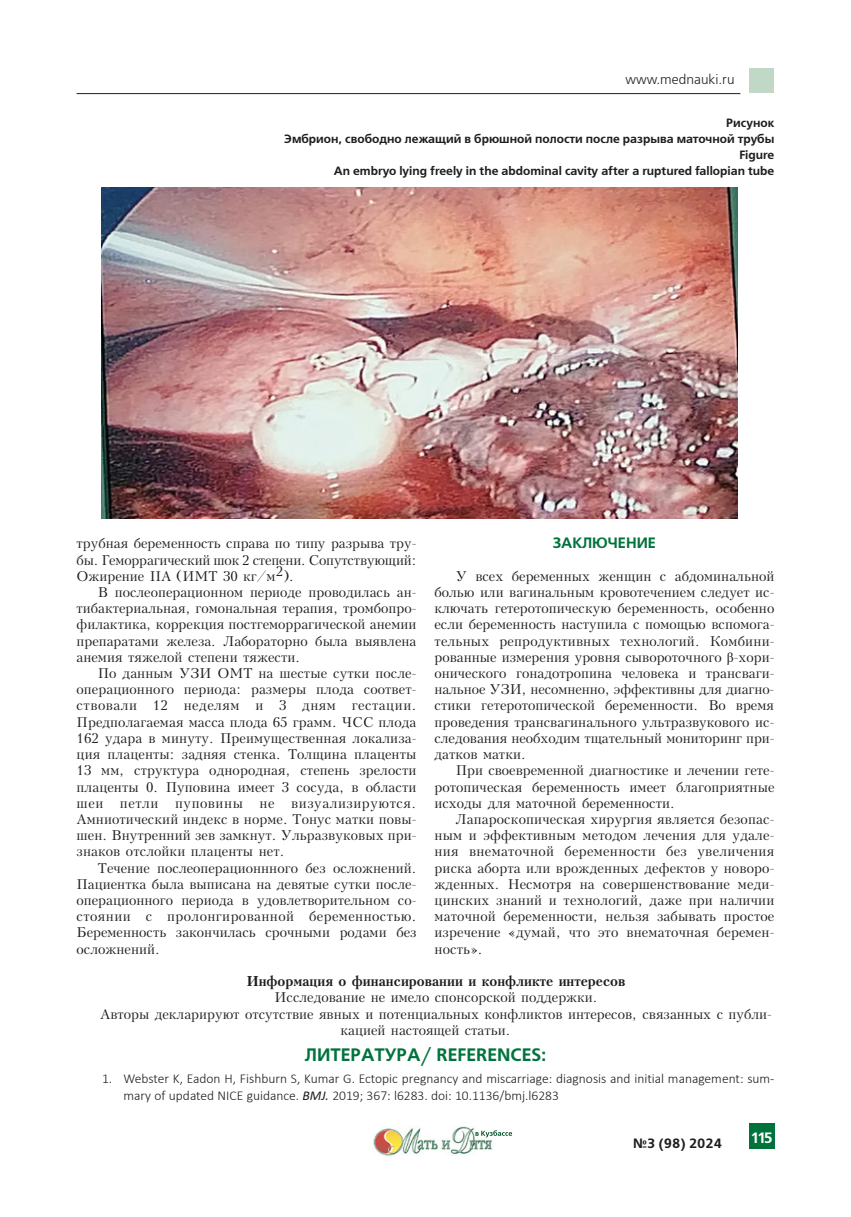
<style>
.page{position:relative;width:851px;height:1217px;background:#fff}
.page>*{position:absolute;margin:0;border:0;box-sizing:border-box;transform-origin:0 0}
.t1{font:700 18px "Free Set C";color:#00733c}
.t2{font:700 15px "Free Set C";color:#00733c}
.t3{font:700 15px "Free Set C";color:#fff}
.t4{font:13.5px/16.2px "Kudrashov C";color:#1d1d1b;text-align:justify}
.t5{font:300 13.5px/16.2px "Calibri";color:#1d1d1b}
.t6{font:700 13.5px "Kudrashov C";color:#1d1d1b}
.t7{font:13.5px "Free Set C";color:#1d1d1b}
.t8{font:700 13.5px "Free Set C";color:#1d1d1b}
.t9{font:700 12px/16.2px "Free Set C";color:#1d1d1b;text-align:right}
.s1{font-family:"Times New Roman"}
.s2{font-weight:400;font-style:italic}
</style>
<div class="page">
<div style="left:748px;top:1123px;width:26px;height:25px;background:#00733c"></div>
<div style="left:749px;top:69px;width:24px;height:24px;background:#c1d8c7"></div>
<hr style="left:77px;top:93px;width:663px;height:1px;background:#1d1d1b">
<img style="left:374px;top:1126px;width:118px;height:29px">
<img style="left:475px;top:1129px;width:37px;height:8px">
<img style="left:101px;top:187px;width:636px;height:331px">
<p class="t7" style="left:625px;top:72px;width:111px">www.mednauki.ru</p>
<p class="t9" style="left:284px;top:115px;width:491px">Рисунок<br>Эмбрион, свободно лежащий в брюшной полости после разрыва маточной трубы Figure<br>An embryo lying freely in the abdominal cavity after a ruptured fallopian tube</p>
<p class="t4" style="left:77px;top:535px;width:341px">трубная беременность справа по типу разрыва тру&shy;бы. Геморрагический шок 2 степени. Сопутствующий:<br>Ожирение IIА (ИМТ 30 кг/м2).</p>
<p class="t4" style="left:77px;top:584px;width:341px;text-indent:21px">В послеоперационном периоде проводилась ан&shy;тибактериальная, гомональная терапия, тромбопро&shy;филактика, коррекция постгеморрагической анемии препаратами железа. Лабораторно была выявлена анемия тяжелой степени тяжести.</p>
<p class="t4" style="left:77px;top:665px;width:341px;text-indent:21px">По данным УЗИ ОМТ на шестые сутки после&shy;операционного периода: размеры плода соответ&shy;ствовали 12 неделям и 3 дням гестации.<br>Предполагаемая масса плода 65 грамм. ЧСС плода 162 удара в минуту. Преимущественная локализа&shy;ция плаценты: задняя стенка. Толщина плаценты 13 мм, структура однородная, степень зрелости плаценты 0. Пуповина имеет 3 сосуда, в области шеи петли пуповины не визуализируются.<br>Амниотический индекс в норме. Тонус матки повы&shy;шен. Внутренний зев замкнут. Ульразвуковых при&shy;знаков отслойки плаценты нет.</p>
<p class="t4" style="left:77px;top:859px;width:341px;text-indent:21px">Течение послеоперационнного без осложнений.<br>Пациентка была выписана на девятые сутки после&shy;операционного периода в удовлетворительном со&shy;стоянии с пролонгированной беременностью.<br>Беременность закончилась срочными родами без осложнений.</p>
<p class="t2" style="left:553px;top:534px;width:104px">ЗАКЛЮЧЕНИЕ</p>
<p class="t4" style="left:434px;top:568px;width:341px;text-indent:21px">У всех беременных женщин с абдоминальной болью или вагинальным кровотечением следует ис&shy;ключать гетеротопическую беременность, особенно если беременность наступила с помощью вспомога&shy;тельных репродуктивных технологий. Комбини&shy;рованные измерения уровня сывороточного <span class="s1">β</span>-хори&shy;онического гонадотропина человека и трансваги&shy;нальное УЗИ, несомненно, эффективны для диагно&shy;стики гетеротопической беременности. Во время проведения трансвагинального ультразвукового ис&shy;следования необходим тщательный мониторинг при&shy;датков матки.</p>
<p class="t4" style="left:434px;top:762px;width:341px;text-indent:21px">При своевременной диагностике и лечении гете&shy;ротопическая беременность имеет благоприятные исходы для маточной беременности.</p>
<p class="t4" style="left:434px;top:811px;width:341px;text-indent:21px">Лапароскопическая хирургия является безопас&shy;ным и эффективным методом лечения для удале&shy;ния внематочной беременности без увеличения риска аборта или врожденных дефектов у новоро&shy;жденных. Несмотря на совершенствование меди&shy;цинских знаний и технологий, даже при наличии маточной беременности, нельзя забывать простое изречение «думай, что это внематочная беремен&shy;ность».</p>
<p class="t6" style="left:247px;top:972px;width:380px">Информация о финансировании и конфликте интересов</p>
<p class="t4" style="left:274px;top:989px;width:324px">Исследование не имело спонсорской поддержки.</p>
<p class="t4" style="left:100px;top:1005px;width:673px">Авторы декларируют отсутствие явных и потенциальных конфликтов интересов, связанных с публи-</p>
<p class="t4" style="left:340px;top:1021px;width:171px">кацией настоящей статьи.</p>
<h1 class="t1" style="left:305px;top:1044px;width:243px">ЛИТЕРАТУРА/ REFERENCES:</h1>
<p class="t5" style="left:123px;top:1070px;width:652px;text-indent:-21px">1. Webster K, Eadon H, Fishburn S, Kumar G. Ectopic pregnancy and miscarriage: diagnosis and initial management: sum&shy;mary of updated NICE guidance. <span class="s2">BMJ.</span> 2019; 367: l6283. doi: 10.1136/bmj.l6283</p>
<p class="t8" style="left:633px;top:1135px;width:91px">№3 (98) 2024</p>
<p class="t3" style="left:750px;top:1128px;width:24px">115</p>
</div>
